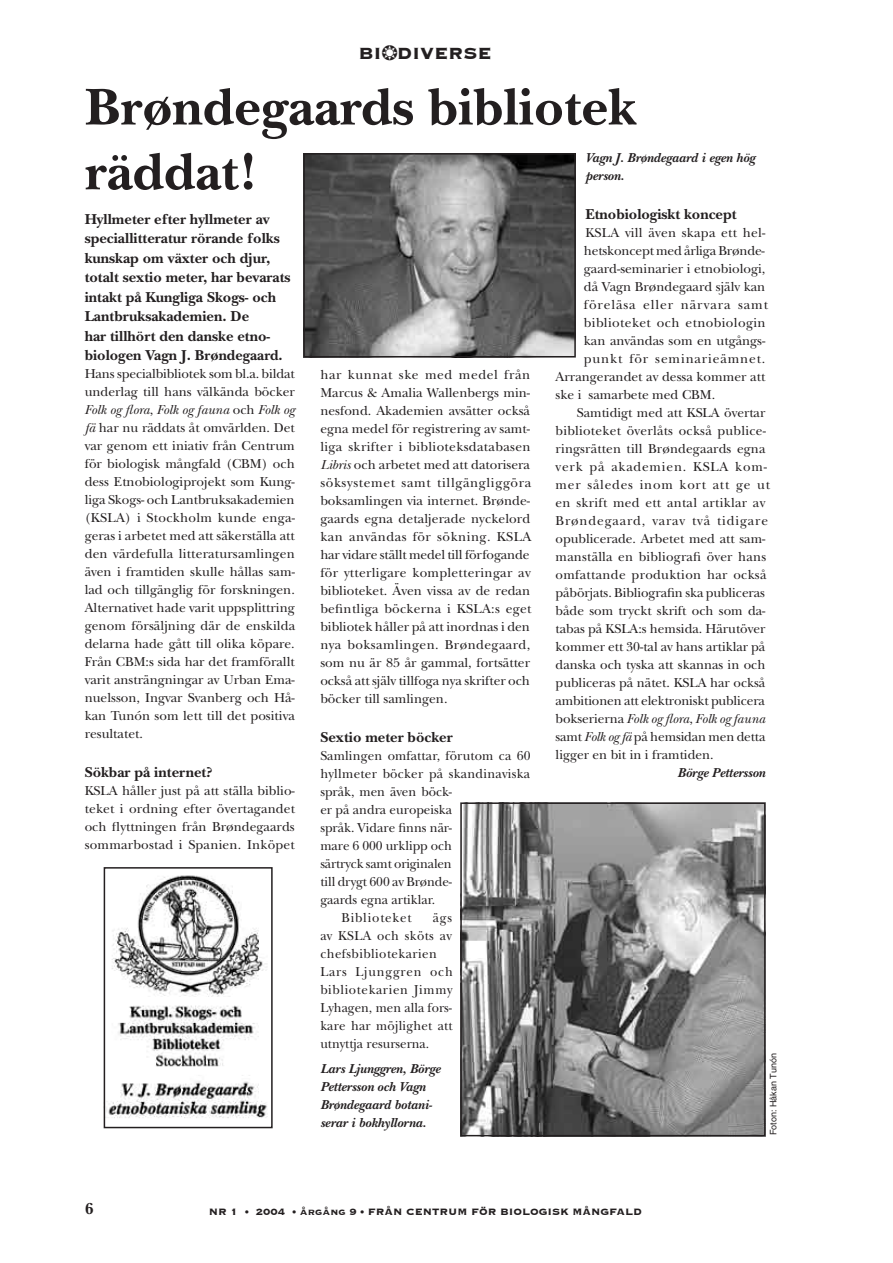
<style>
.page{position:relative;width:893px;height:1263px;background:#fff}
.page>*{position:absolute;margin:0;border:0;box-sizing:border-box;transform-origin:0 0}
.t1{font:700 54px/64.8px "New Baskerville";color:#231f20}
.t2{font:700 21px "Copperplate";color:#231f20}
.t3{font:700 16.5px "New Baskerville";color:#231f20}
.t4{font:700 15px/19.5px "New Baskerville";color:#231f20}
.t5{font:13.5px/18px "New Baskerville";color:#231f20;text-align:justify}
.t6{font:13.5px/18px "New Baskerville";letter-spacing:.03em;color:#231f20;scale:.96 1}
.t7{font:italic 700 13.5px/18px "New Baskerville";color:#231f20}
.t8{font:13.5px "New Baskerville";letter-spacing:.02em;color:#231f20}
.t9{font:13.5px "New Baskerville";letter-spacing:.065em;color:#231f20}
.t10{font:13.5px "New Baskerville";letter-spacing:.06em;color:#231f20}
.t11{font:italic 13.5px "New Baskerville";color:#231f20}
.t12{font:13.5px "New Baskerville";letter-spacing:.025em;color:#231f20}
.t13{font:13.5px "New Baskerville";letter-spacing:.03em;color:#231f20}
.t14{font:13.5px "New Baskerville";letter-spacing:.065em;color:#231f20;scale:.96 1}
.t15{font:700 12px "Copperplate";color:#231f20}
.t16{font:9px "Helvetica";color:#231f20}
.s1{color:#fff}
.s2{font-style:italic}
.s3{font-style:normal}
</style>
<div class="page">
<img style="left:108px;top:875px;width:160px;height:243px">
<div style="left:104px;top:867px;width:169px;height:261px;border:2px solid #231f20"></div>
<img style="left:463px;top:805px;width:300px;height:328px">
<div style="left:460px;top:802px;width:306px;height:334px;border:2px solid #231f20"></div>
<img style="left:306px;top:156px;width:267px;height:198px">
<div style="left:303px;top:153px;width:273px;height:204px;border:2px solid #231f20"></div>
<h2 class="t2" style="left:358px;top:39px;width:135px">BI❂<span class="s1">O</span>DIVERSE</h2>
<h1 class="t1" style="left:85px;top:75px;width:553px">Brøndegaards bibliotek räddat!</h1>
<p class="t4" style="left:85px;top:209px;width:207px">Hyllmeter efter hyllmeter av speciallitteratur rörande folks kunskap om växter och djur, totalt sextio meter, har bevarats intakt på Kungliga Skogs- och<br>Lantbruksakademien. De<br>har tillhört den danske etno&shy;biologen Vagn J. Brøndegaard.</p>
<p class="t5" style="left:85px;top:365px;width:212px">Hans specialbibliotek som bl.a. bildat underlag till hans välkända böcker <span class="s2">Folk og flora</span>, <span class="s2">Folk og fauna</span> och <span class="s2">Folk og fä</span> har nu räddats åt omvärlden. Det var genom ett iniativ från Centrum för biologisk mångfald (CBM) och dess Etnobiologiprojekt som Kung&shy;liga Skogs- och Lantbruksakademien (KSLA) i Stockholm kunde enga&shy;geras i arbetet med att säkerställa att den värdefulla litteratursamlingen även i framtiden skulle hållas sam&shy;lad och tillgänglig för forskningen.<br>Alternativet hade varit uppsplittring genom försäljning där de enskilda delarna hade gått till olika köpare.<br>Från CBM:s sida har det framförallt varit ansträngningar av Urban Ema&shy;nuelsson, Ingvar Svanberg och Hå&shy;kan Tunón som lett till det positiva resultatet.</p>
<p class="t4" style="left:85px;top:763px;width:129px">Sökbar på internet?</p>
<p class="t5" style="left:85px;top:782px;width:212px">KSLA håller just på att ställa biblio&shy;teket i ordning efter övertagandet och flyttningen från Brøndegaards sommarbostad i Spanien. Inköpet</p>
<p class="t7" style="left:585px;top:149px;width:171px">Vagn J. Brøndegaard i egen hög person.</p>
<p class="t4" style="left:585px;top:205px;width:153px">Etnobiologiskt koncept</p>
<p class="t5" style="left:585px;top:224px;width:181px">KSLA vill även skapa ett hel-</p>
<p class="t5" style="left:584px;top:242px;width:182px">hetskoncept med årliga Brønde-</p>
<p class="t5" style="left:584px;top:260px;width:183px">gaard-seminarier i etnobiologi,</p>
<p class="t5" style="left:584px;top:278px;width:183px">då Vagn Brøndegaard själv kan</p>
<p class="t9" style="left:584px;top:297px;width:186px">föreläsa eller närvara samt</p>
<p class="t13" style="left:584px;top:315px;width:183px">biblioteket och etnobiologin</p>
<p class="t5" style="left:584px;top:332px;width:183px">kan användas som en utgångs-</p>
<p class="t9" style="left:584px;top:351px;width:183px">punkt för seminarieämnet.</p>
<p class="t5" style="left:556px;top:368px;width:211px">Arrangerandet av dessa kommer att</p>
<p class="t5" style="left:556px;top:386px;width:161px">ske i samarbete med CBM.</p>
<p class="t5" style="left:577px;top:404px;width:190px">Samtidigt med att KSLA övertar</p>
<p class="t8" style="left:556px;top:423px;width:212px">biblioteket överlåts också publice-</p>
<p class="t5" style="left:556px;top:440px;width:211px">ringsrätten till Brøndegaards egna</p>
<p class="t10" style="left:556px;top:459px;width:213px">verk på akademien. KSLA kom-</p>
<p class="t10" style="left:556px;top:477px;width:216px">mer således inom kort att ge ut</p>
<p class="t8" style="left:556px;top:495px;width:211px">en skrift med ett antal artiklar av</p>
<p class="t9" style="left:556px;top:513px;width:214px">Brøndegaard, varav två tidigare</p>
<p class="t5" style="left:556px;top:530px;width:211px">opublicerade. Arbetet med att sam-</p>
<p class="t5" style="left:556px;top:548px;width:212px">manställa en bibliografi över hans</p>
<p class="t12" style="left:556px;top:567px;width:212px">omfattande produktion har också</p>
<p class="t5" style="left:556px;top:584px;width:211px">påbörjats. Bibliografin ska publiceras</p>
<p class="t5" style="left:556px;top:602px;width:211px">både som tryckt skrift och som da-</p>
<p class="t5" style="left:556px;top:620px;width:211px">tabas på KSLA:s hemsida. Härutöver</p>
<p class="t5" style="left:556px;top:638px;width:211px">kommer ett 30-tal av hans artiklar på</p>
<p class="t5" style="left:556px;top:656px;width:211px">danska och tyska att skannas in och</p>
<p class="t5" style="left:556px;top:674px;width:211px">publiceras på nätet. KSLA har också</p>
<p class="t5" style="left:556px;top:692px;width:211px">ambitionen att elektroniskt publicera</p>
<p class="t11" style="left:556px;top:711px;width:211px"><span class="s3">bokserierna</span> Folk og flora<span class="s3">,</span> Folk og fauna</p>
<p class="t5" style="left:556px;top:728px;width:211px">samt <span class="s2">Folk og fä</span> på hemsidan men detta</p>
<p class="t5" style="left:556px;top:746px;width:159px">ligger en bit in i framtiden.</p>
<p class="t7" style="left:678px;top:764px;width:89px">Börge Pettersson</p>
<p class="t5" style="left:320px;top:366px;width:213px;text-align:left">har kunnat ske med medel från Marcus &amp; Amalia Wallenbergs min&shy;nesfond. Akademien avsätter också egna medel för registrering av samt&shy;liga skrifter i biblioteksdatabasen <span class="s2">Libris</span> och arbetet med att datorisera söksystemet samt tillgängliggöra boksamlingen via internet. Brønde&shy;gaards egna detaljerade nyckelord kan användas för sökning. KSLA har vidare ställt medel till förfogande för ytterligare kompletteringar av biblioteket. Även vissa av de redan befintliga böckerna i KSLA:s eget bibliotek håller på att inordnas i den nya boksamlingen. Brøndegaard, som nu är 85 år gammal, fortsätter också att själv tillfoga nya skrifter och böcker till samlingen.</p>
<p class="t4" style="left:320px;top:727px;width:134px">Sextio meter böcker</p>
<p class="t5" style="left:320px;top:747px;width:212px">Samlingen omfattar, förutom ca 60</p>
<p class="t8" style="left:320px;top:766px;width:211px">hyllmeter böcker på skandinaviska</p>
<p class="t5" style="left:320px;top:783px;width:133px">språk, men även böck-</p>
<p class="t5" style="left:320px;top:801px;width:133px">er på andra europeiska</p>
<p class="t5" style="left:320px;top:819px;width:133px">språk. Vidare finns när-</p>
<p class="t5" style="left:320px;top:837px;width:133px">mare 6 000 urklipp och</p>
<p class="t5" style="left:320px;top:855px;width:133px">särtryck samt originalen</p>
<p class="t5" style="left:320px;top:873px;width:133px">till drygt 600 av Brønde-</p>
<p class="t5" style="left:320px;top:891px;width:116px">gaards egna artiklar.</p>
<p class="t14" style="left:342px;top:910px;width:75px">Biblioteket</p>
<p class="t6" style="left:320px;top:909px;width:139px;text-indent:112px">ägs av KSLA och sköts av chefsbibliotekarien<br>Lars Ljunggren och bibliotekarien Jimmy<br>Lyhagen, men alla fors&shy;kare har möjlighet att utnyttja resurserna.</p>
<p class="t7" style="left:320px;top:1060px;width:122px">Lars Ljunggren, Börge<br>Pettersson och Vagn<br>Brøndegaard botani&shy;serar i bokhyllorna.</p>
<p class="t16" style="left:768px;top:1135px;width:84px;rotate:-90deg">Foton: Håkan Tunón</p>
<p class="t3" style="left:85px;top:1199px;width:10px">6</p>
<p class="t15" style="left:209px;top:1204px;width:435px">NR 1 • 2004 • årgång 9 • FRÅN CENTRUM FÖR BIOLOGISK MÅNGFALD</p>
</div>
